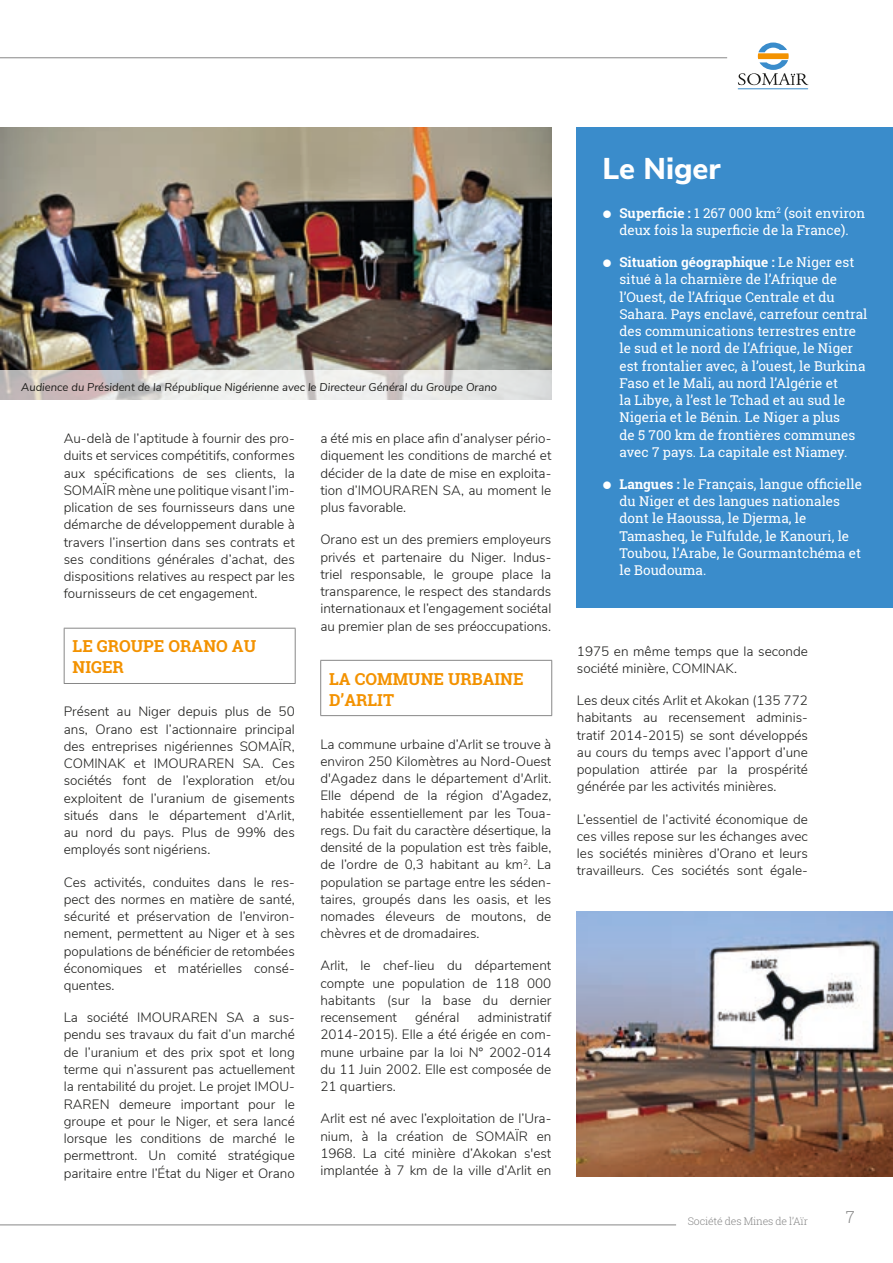
<style>
.page{position:relative;width:893px;height:1263px;background:#fff}
.page>*{position:absolute;margin:0;border:0;box-sizing:border-box;transform-origin:0 0}
.t1{font:800 30px "Nunito Sans";color:#fff}
.t2{font:700 16.5px/21px "Roboto Slab";color:#f39200}
.t3{font:300 16.5px "Roboto Slab";color:#878787}
.t4{font:300 13.5px/17.2px "Nunito Sans";color:#1d1d1b;text-align:justify}
.t5{font:13.5px/17.2px "Roboto Slab";color:#fff}
.t6{font:italic 11.25px "Nunito Sans";color:#1d1d1b}
.t7{font:300 10.5px "Roboto Slab";letter-spacing:-.02em;color:#878787}
.s1{font-weight:700}
</style>
<div class="page">
<hr style="left:0;top:57px;width:727px;height:1px;background:#878787">
<hr style="left:738px;top:88px;width:70px;height:1px;background:#3a8ccb">
<svg style="left:738px;top:43px;width:70px;height:42px"></svg>
<hr style="left:0;top:1224px;width:676px;height:1px;background:#878787">
<hr style="left:64px;top:628px;width:232px;height:1px;background:#878787">
<hr style="left:64px;top:628px;width:1px;height:55px;background:#878787">
<hr style="left:295px;top:628px;width:1px;height:55px;background:#878787">
<hr style="left:64px;top:683px;width:232px;height:1px;background:#878787">
<hr style="left:320px;top:660px;width:232px;height:1px;background:#878787">
<hr style="left:320px;top:661px;width:1px;height:54px;background:#878787">
<hr style="left:551px;top:661px;width:1px;height:54px;background:#878787">
<hr style="left:320px;top:715px;width:232px;height:1px;background:#878787">
<img style="left:0;top:128px;width:551px;height:242px">
<div style="left:577px;top:128px;width:316px;height:480px;background:#3a8ccb"></div>
<img style="left:577px;top:911px;width:316px;height:265px">
<svg style="left:0;top:370px;width:551px;height:30px"></svg>
<p class="t6" style="left:21px;top:378px;width:477px">Audience du Président de la République Nigérienne avec le Directeur Général du Groupe Orano</p>
<p class="t4" style="left:64px;top:429px;width:233px">Au-delà de l’aptitude à fournir des pro&shy;duits et services compétitifs, conformes aux spécifications de ses clients, la SOMAÏR mène une politique visant l’im&shy;plication de ses fournisseurs dans une démarche de développement durable à travers l’insertion dans ses contrats et ses conditions générales d’achat, des dispositions relatives au respect par les fournisseurs de cet engagement.</p>
<p class="t2" style="left:73px;top:636px;width:185px">LE GROUPE ORANO AU<br>NIGER</p>
<p class="t4" style="left:64px;top:702px;width:233px">Présent au Niger depuis plus de 50 ans, Orano est l’actionnaire principal des entreprises nigériennes SOMAÏR, COMINAK et IMOURAREN SA. Ces sociétés font de l’exploration et/ou exploitent de l’uranium de gisements situés dans le département d’Arlit, au nord du pays. Plus de 99% des employés sont nigériens.</p>
<p class="t4" style="left:64px;top:872px;width:233px">Ces activités, conduites dans le res&shy;pect des normes en matière de santé, sécurité et préservation de l’environ&shy;nement, permettent au Niger et à ses populations de bénéficier de retombées économiques et matérielles consé&shy;quentes.</p>
<p class="t4" style="left:64px;top:1008px;width:233px">La société IMOURAREN SA a sus&shy;pendu ses travaux du fait d’un marché de l’uranium et des prix spot et long terme qui n’assurent pas actuellement la rentabilité du projet. Le projet IMOU-RAREN demeure important pour le groupe et pour le Niger, et sera lancé lorsque les conditions de marché le permettront. Un comité stratégique paritaire entre l’État du Niger et Orano</p>
<p class="t4" style="left:320px;top:429px;width:233px">a été mis en place afin d’analyser pério&shy;diquement les conditions de marché et décider de la date de mise en exploita&shy;tion d’IMOURAREN SA, au moment le plus favorable.</p>
<p class="t4" style="left:320px;top:530px;width:233px">Orano est un des premiers employeurs privés et partenaire du Niger. Indus&shy;triel responsable, le groupe place la transparence, le respect des standards internationaux et l’engagement sociétal au premier plan de ses préoccupations.</p>
<p class="t2" style="left:329px;top:668px;width:196px">LA COMMUNE URBAINE<br>D’ARLIT</p>
<p class="t4" style="left:320px;top:734px;width:233px">La commune urbaine d’Arlit se trouve à environ 250 Kilomètres au Nord-Ouest d'Agadez dans le département d'Arlit.<br>Elle dépend de la région d’Agadez, habitée essentiellement par les Toua&shy;regs. Du fait du caractère désertique, la densité de la population est très faible, de l’ordre de 0,3 habitant au km<sup>2</sup>. La population se partage entre les séden&shy;taires, groupés dans les oasis, et les nomades éleveurs de moutons, de chèvres et de dromadaires.</p>
<p class="t4" style="left:320px;top:956px;width:233px">Arlit, le chef-lieu du département compte une population de 118 000 habitants (sur la base du dernier recensement</p>
<p class="t4" style="left:415px;top:1008px;width:46px">général</p>
<p class="t4" style="left:320px;top:1008px;width:233px;text-indent:157px">administratif 2014-2015). Elle a été érigée en com&shy;mune urbaine par la loi N° 2002-014 du 11 Juin 2002. Elle est composée de 21 quartiers.</p>
<p class="t4" style="left:320px;top:1109px;width:233px">Arlit est né avec l’exploitation de l’Ura&shy;nium, à la création de SOMAÏR en 1968. La cité minière d’Akokan s'est implantée à 7 km de la ville d’Arlit en</p>
<h1 class="t1" style="left:602px;top:147px;width:120px">Le Niger</h1>
<p class="t5" style="left:619px;top:204px;width:247px"><span class="s1">Superficie :</span> 1 267 000 km<sup>2</sup> (soit environ deux fois la superficie de la France).</p>
<p class="t5" style="left:619px;top:253px;width:250px"><span class="s1">Situation géographique :</span> Le Niger est situé à la charnière de l’Afrique de l’Ouest, de l’Afrique Centrale et du Sahara. Pays enclavé, carrefour central des communications terrestres entre le sud et le nord de l’Afrique, le Niger est frontalier avec, à l’ouest, le Burkina Faso et le Mali, au nord l’Algérie et<br>la Libye, à l’est le Tchad et au sud le Nigeria et le Bénin. Le Niger a plus<br>de 5 700 km de frontières communes avec 7 pays. La capitale est Niamey.</p>
<p class="t5" style="left:619px;top:475px;width:244px"><span class="s1">Langues :</span> le Français, langue officielle du Niger et des langues nationales dont le Haoussa, le Djerma, le<br>Tamasheq, le Fulfulde, le Kanouri, le<br>Toubou, l’Arabe, le Gourmantchéma et le Boudouma.</p>
<p class="t4" style="left:577px;top:642px;width:233px">1975 en même temps que la seconde société minière, COMINAK.</p>
<p class="t4" style="left:577px;top:691px;width:233px">Les deux cités Arlit et Akokan (135 772 habitants au recensement adminis&shy;tratif 2014-2015) se sont développés au cours du temps avec l’apport d’une population attirée par la prospérité générée par les activités minières.</p>
<p class="t4" style="left:577px;top:809px;width:233px">L’essentiel de l’activité économique de ces villes repose sur les échanges avec les sociétés minières d’Orano et leurs travailleurs. Ces sociétés sont égale-</p>
<p class="t7" style="left:688px;top:1214px;width:121px">Société des Mines de l’Aïr</p>
<p class="t3" style="left:846px;top:1205px;width:10px">7</p>
</div>
